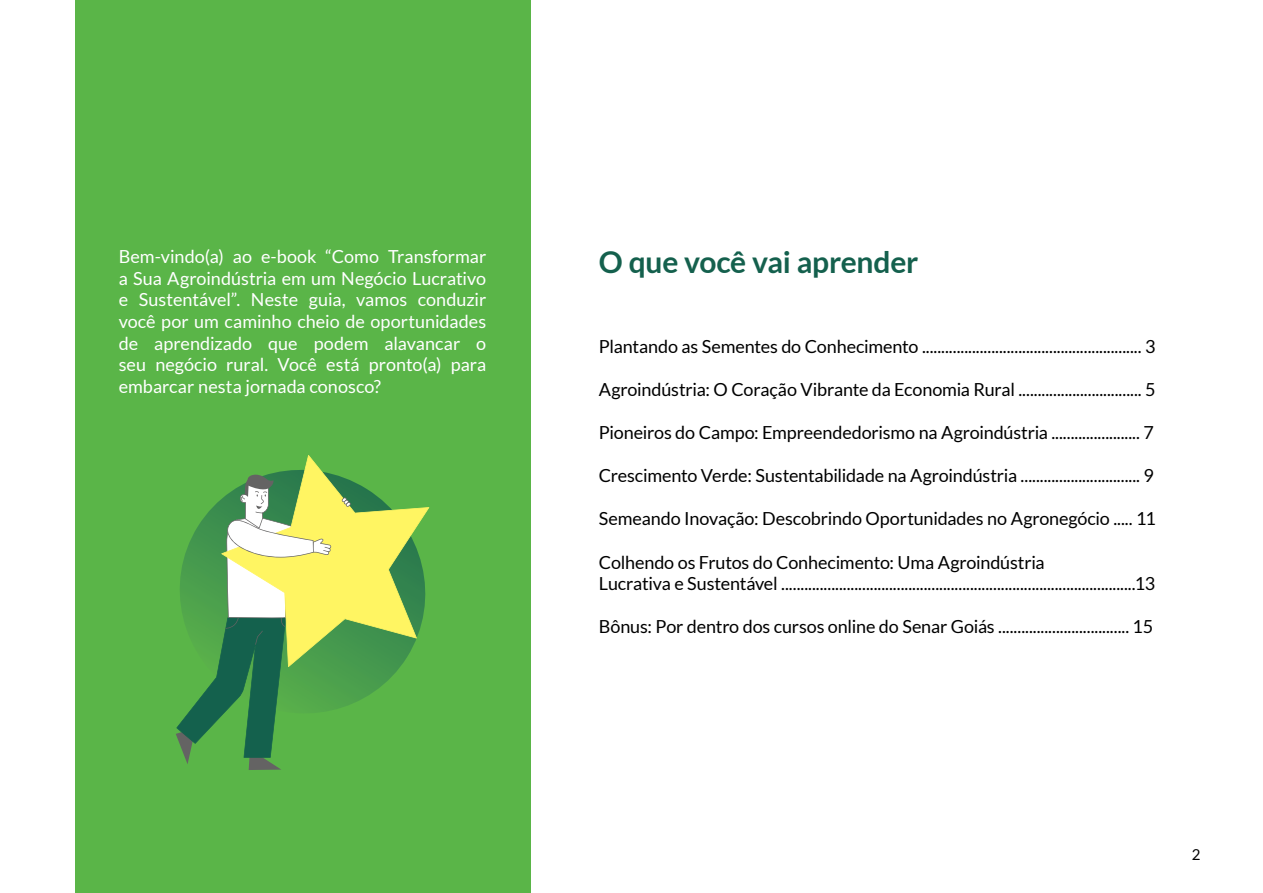
<style>
.page{position:relative;width:1263px;height:893px;background:#fff}
.page>*{position:absolute;margin:0;border:0;box-sizing:border-box;transform-origin:0 0}
.t1{font:700 30px "Lato";letter-spacing:-.01em;color:#14604d}
.t2{font:18px/21.6px "Lato";letter-spacing:-.01em;color:#000}
.t3{font:18px/21.6px "Lato";color:#fff;text-align:justify}
.t4{font:15px "Lato";color:#000}
</style>
<div class="page">
<div style="left:75px;top:0;width:455px;height:893px;background:#5ab548"></div>
<svg style="left:176px;top:455px;width:253px;height:315px"></svg>
<p class="t3" style="left:119px;top:246px;width:369px">Bem-vindo(a) ao e-book “Como Transformar a Sua Agroindústria em um Negócio Lucrativo e Sustentável”. Neste guia, vamos conduzir você por um caminho cheio de oportunidades de aprendizado que podem alavancar o seu negócio rural. Você está pronto(a) para embarcar nesta jornada conosco?</p>
<h1 class="t1" style="left:599px;top:245px;width:321px">O que você vai aprender</h1>
<p class="t2" style="left:599px;top:335px;width:558px">Plantando as Sementes do Conhecimento ......................................................... 3</p>
<p class="t2" style="left:599px;top:378px;width:558px">Agroindústria: O Coração Vibrante da Economia Rural ................................ 5</p>
<p class="t2" style="left:599px;top:421px;width:556px">Pioneiros do Campo: Empreendedorismo na Agroindústria ....................... 7</p>
<p class="t2" style="left:599px;top:465px;width:556px">Crescimento Verde: Sustentabilidade na Agroindústria ............................... 9</p>
<p class="t2" style="left:599px;top:508px;width:559px">Semeando Inovação: Descobrindo Oportunidades no Agronegócio ..... 11</p>
<p class="t2" style="left:599px;top:551px;width:558px">Colhendo os Frutos do Conhecimento: Uma Agroindústria<br>Lucrativa e Sustentável ............................................................................................13</p>
<p class="t2" style="left:599px;top:616px;width:556px">Bônus: Por dentro dos cursos online do Senar Goiás .................................. 15</p>
<p class="t4" style="left:1192px;top:846px;width:10px">2</p>
</div>
